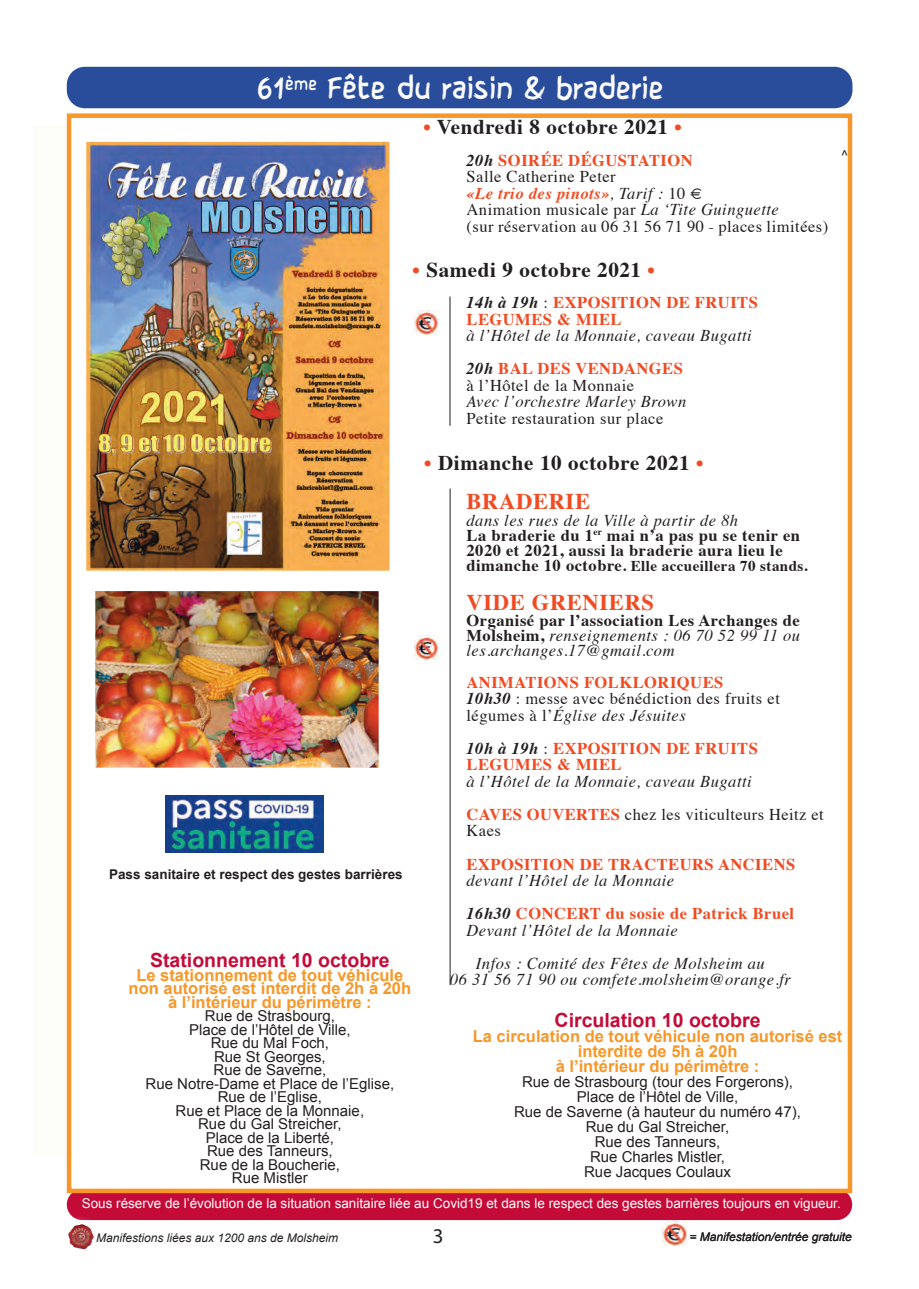
<style>
.page{position:relative;width:919px;height:1289px;background:#fff}
.page>*{position:absolute;margin:0;border:0;box-sizing:border-box;transform-origin:0 0}
.t1{font:27.6px "Brushy Cre";letter-spacing:.03em;color:#fff}
.t2{font:700 22.5px "Times";letter-spacing:.03em;color:#f04b22}
.t3{font:700 21px "Times";letter-spacing:.03em;color:#231f20}
.t4{font:21px "Myriad Pro";color:#231f20}
.t5{font:700 19.5px "Arial";color:#c40b38}
.t6{font:italic 16.5px/33px "Times";letter-spacing:.03em;color:#231f20}
.t7{font:16.5px/16.5px "Times";letter-spacing:.03em;color:#231f20}
.t8{font:700 16.5px/13.5px "Arial";color:#f79729;text-align:center}
.t9{font:700 16.5px/16.5px "Times";letter-spacing:.03em;color:#f04b22}
.t10{font:700 16.5px/15px "Times";letter-spacing:.03em;color:#231f20}
.t11{font:15px/13.5px "Arial";color:#231f20;text-align:center}
.t12{font:700 15px "Times";letter-spacing:.03em;color:#231f20}
.t13{font:13.5px "Arial";color:#fff}
.t14{font:700 13.5px "Arial";color:#231f20}
.t15{font:italic 12px "Arial";color:#231f20}
.s1{color:#f04b22}
.s2{font-weight:700;font-style:italic}
.s3{font-weight:700;color:#f04b22}
.s4{font-weight:700;font-style:italic;color:#f04b22}
.s5{font-style:italic}
.s6{font-style:italic;color:#231f20}
.s7{font-weight:400;color:#231f20}
.s8{font-weight:700}
.s9{font-weight:700;font-style:normal;color:#f04b22}
.s10{font-weight:400;font-style:italic}
.s11{font-size:16.5px}
.s12{font-weight:700;font-style:normal}
.s13{font-style:normal}
.s14{font-weight:400;font-style:italic;color:#231f20}
</style>
<div class="page">
<img style="left:662px;top:1221px;width:24px;height:24px">
<div style="left:67px;top:1188px;width:785px;height:31px;background:#c40b38;border-radius:16px"></div>
<div style="left:59px;top:1214px;width:43px;height:43px;background:#fff;opacity:.75"></div>
<img style="left:67px;top:1222px;width:28px;height:27px">
<div style="left:67px;top:67px;width:785px;height:41px;background:#2a4d9b;border-radius:18px"></div>
<div style="left:33px;top:125px;width:35px;height:1030px;background:#fefef8"></div>
<hr style="left:449px;top:296px;width:1px;height:130px;background:#231f20">
<hr style="left:450px;top:488px;width:1px;height:497px;background:#231f20">
<img style="left:97px;top:592px;width:280px;height:174px">
<div style="left:94px;top:589px;width:286px;height:180px;border:2px solid #fff"></div>
<img style="left:414px;top:635px;width:24px;height:24px">
<img style="left:414px;top:310px;width:24px;height:24px">
<img style="left:88px;top:143px;width:300px;height:426px">
<div style="left:85px;top:140px;width:306px;height:432px;border:2px solid #fff"></div>
<img style="left:166px;top:795px;width:157px;height:57px">
<div style="left:67px;top:113px;width:785px;height:1080px;border:4px solid #f79729"></div>
<h1 class="t1" style="left:258px;top:68px;width:408px">61<sup>ème</sup> Fête du raisin &amp; braderie</h1>
<h3 class="t3" style="left:423px;top:107px;width:260px"><span class="s1">•</span> Vendredi 8 octobre 2021 <span class="s1">•</span></h3>
<p class="t7" style="left:466px;top:150px;width:363px"><span class="s2">20h</span> <span class="s3">SOIRÉE DÉGUSTATION<br></span>Salle Catherine Peter<br><span class="s4">«Le trio des pinots»</span><span class="s5">, Tarif :</span> 10 €<br>Animation musicale par <span class="s5">La ‘Tite Guinguette<br></span>(sur réservation au 06 31 56 71 90 - places limitées)</p>
<h3 class="t3" style="left:412px;top:249px;width:244px"><span class="s1">•</span> Samedi 9 octobre 2021 <span class="s1">•</span></h3>
<p class="t9" style="left:466px;top:292px;width:293px"><span class="s6">14h à 19h</span> <span class="s7">:</span> EXPOSITION DE FRUITS<br>LEGUMES &amp; MIEL</p>
<p class="t6" style="left:466px;top:318px;width:287px">à l’Hôtel de la Monnaie, caveau Bugatti<br><span class="s8">20h</span> <span class="s9">BAL DES VENDANGES</span></p>
<p class="t7" style="left:466px;top:375px;width:169px">à l’Hôtel de la Monnaie</p>
<p class="t6" style="left:466px;top:384px;width:221px">Avec l’orchestre Marley Brown</p>
<p class="t7" style="left:466px;top:408px;width:198px">Petite restauration sur place</p>
<h3 class="t3" style="left:424px;top:443px;width:281px"><span class="s1">•</span> Dimanche 10 octobre 2021 <span class="s1">•</span></h3>
<h2 class="t2" style="left:466px;top:480px;width:125px">BRADERIE</h2>
<p class="t10" style="left:466px;top:511px;width:335px"><span class="s10">dans les rues de la Ville à partir de 8h<br></span>La braderie du 1<sup>er</sup> mai n’a pas pu se tenir en<br>2020 et 2021, aussi la braderie aura lieu le</p>
<p class="t12" style="left:466px;top:551px;width:342px"><span class="s11">dimanche 10 octobre</span>. Elle accueillera 70 stands.</p>
<h2 class="t2" style="left:466px;top:580px;width:189px">VIDE GRENIERS</h2>
<p class="t6" style="left:466px;top:612px;width:335px;line-height:15px;text-align:justify"><span class="s12">Organisé par l’association Les Archanges de Molsheim,</span> renseignements : 06 70 52 99 11 ou les.archanges.17@gmail.com</p>
<p class="t7" style="left:466px;top:672px;width:315px"><span class="s3">ANIMATIONS FOLKLORIQUES<br></span><span class="s2">10h30</span> : messe avec bénédiction des fruits et légumes à l’<span class="s5">Église des Jésuites</span></p>
<p class="t9" style="left:466px;top:738px;width:293px"><span class="s6">10h à 19h</span> <span class="s7">:</span> EXPOSITION DE FRUITS<br>LEGUMES &amp; MIEL</p>
<p class="t6" style="left:466px;top:764px;width:359px">à l’Hôtel de la Monnaie, caveau Bugatti<br><span class="s9">CAVES OUVERTES</span> <span class="s13">chez les viticulteurs Heitz et</span></p>
<p class="t7" style="left:466px;top:821px;width:36px">Kaes</p>
<p class="t9" style="left:466px;top:853px;width:330px">EXPOSITION DE TRACTEURS ANCIENS</p>
<p class="t9" style="left:466px;top:862px;width:329px;line-height:33px"><span class="s14">devant l’Hôtel de la Monnaie<br></span><span class="s6">16h30</span> CONCERT du sosie de Patrick Bruel</p>
<p class="t6" style="left:476px;top:912px;width:290px;text-indent:-9px">Devant l’Hôtel de la Monnaie<br>Infos : Comité des Fêtes de Molsheim au</p>
<p class="t6" style="left:450px;top:962px;width:342px">06 31 56 71 90 ou comfete.molsheim@orange.fr</p>
<p class="t14" style="left:109px;top:866px;width:295px">Pass sanitaire et respect des gestes barrières</p>
<h3 class="t5" style="left:150px;top:949px;width:241px">Stationnement 10 octobre</h3>
<p class="t8" style="left:129px;top:968px;width:284px">Le stationnement de tout véhicule non autorisé est interdit de 2h à 20h à l’intérieur du périmètre :</p>
<p class="t11" style="left:146px;top:1009px;width:250px">Rue de Strasbourg,<br>Place de l’Hôtel de Ville,<br>Rue du Mal Foch,<br>Rue St Georges,<br>Rue de Saverne,<br>Rue Notre-Dame et Place de l’Eglise,<br>Rue de l’Eglise,<br>Rue et Place de la Monnaie,<br>Rue du Gal Streicher,<br>Place de la Liberté,<br>Rue des Tanneurs,<br>Rue de la Boucherie,<br>Rue Mistler</p>
<h3 class="t5" style="left:554px;top:1009px;width:207px">Circulation 10 octobre</h3>
<p class="t8" style="left:472px;top:1029px;width:371px;line-height:15px">La circulation de tout véhicule non autorisé est interdite de 5h à 20h<br>à l’intérieur du périmètre :</p>
<p class="t11" style="left:514px;top:1074px;width:288px;line-height:15px">Rue de Strasbourg (tour des Forgerons),<br>Place de l’Hôtel de Ville,<br>Rue de Saverne (à hauteur du numéro 47),<br>Rue du Gal Streicher,<br>Rue des Tanneurs,<br>Rue Charles Mistler,<br>Rue Jacques Coulaux</p>
<p class="t13" style="left:82px;top:1195px;width:760px">Sous réserve de l’évolution de la situation sanitaire liée au Covid19 et dans le respect des gestes barrières toujours en vigueur.</p>
<p class="t15" style="left:96px;top:1230px;width:244px">Manifestions liées aux 1200 ans de Molsheim</p>
<h3 class="t4" style="left:433px;top:1222px;width:12px">3</h3>
<p class="t15" style="left:689px;top:1230px;width:164px">= Manifestation/entrée gratuite</p>
</div>
